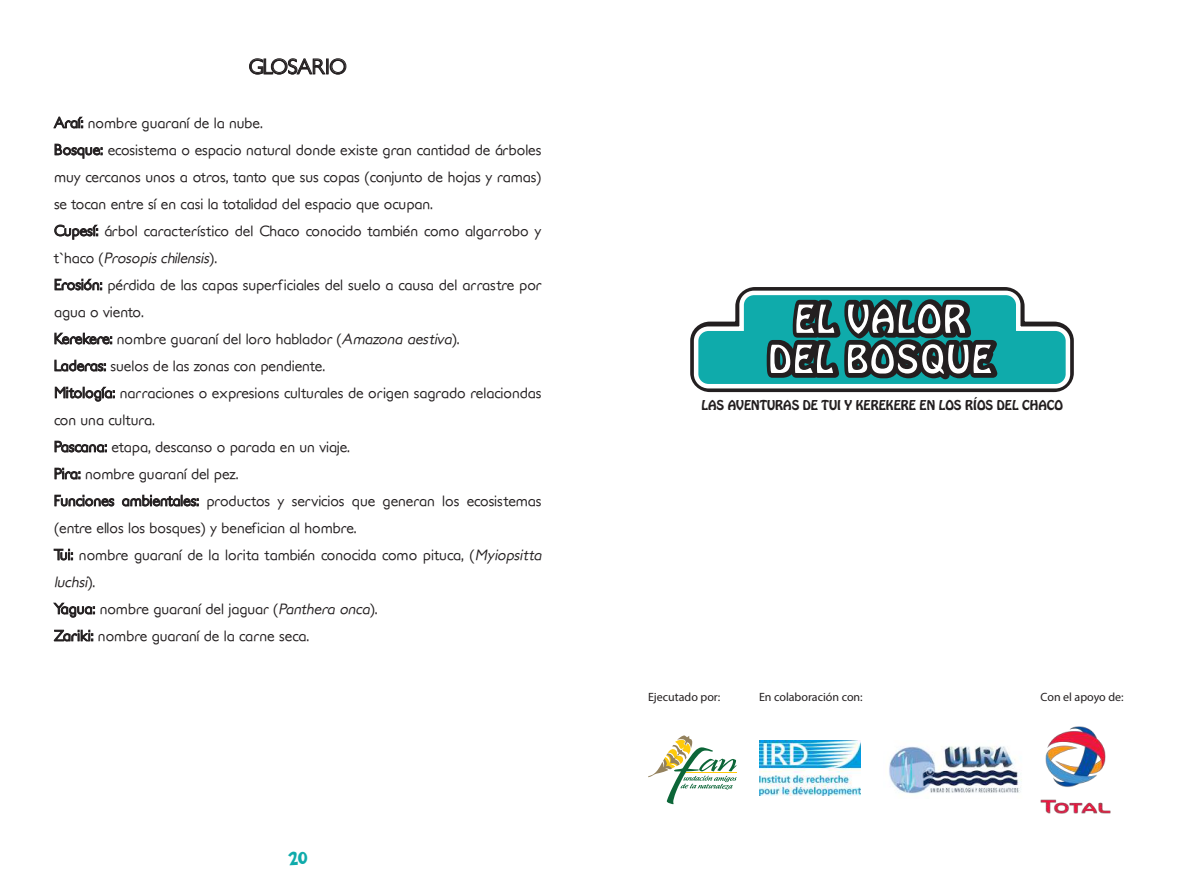
<style>
.page{position:relative;width:1191px;height:893px;background:#fff}
.page>*{position:absolute;margin:0;border:0;box-sizing:border-box;transform-origin:0 0}
.t1{font:21px "Soft Elegance";letter-spacing:-.035em;color:#231f20}
.t2{font:18px "Grinched 2.0";color:#0fabab}
.t3{font:15px/27px "Soft Elegance";color:#231f20}
.t4{font:12px "Myriad Pro";color:#231f20}
.t5{font:12px "Hobo Std";color:#231f20}
.s1{font-style:italic}
</style>
<div class="page">
<svg style="left:690px;top:287px;width:384px;height:106px"></svg>
<svg style="left:691px;top:288px;width:381px;height:103px"></svg>
<img style="left:1040px;top:726px;width:70px;height:87px">
<img style="left:759px;top:741px;width:101px;height:54px">
<svg style="left:648px;top:735px;width:89px;height:69px"></svg>
<svg style="left:249px;top:58px;width:98px;height:17px"></svg>
<svg style="left:54px;top:117px;width:29px;height:11px"></svg>
<svg style="left:55px;top:144px;width:47px;height:14px"></svg>
<svg style="left:54px;top:225px;width:44px;height:14px"></svg>
<svg style="left:55px;top:279px;width:47px;height:11px"></svg>
<svg style="left:55px;top:333px;width:57px;height:11px"></svg>
<svg style="left:55px;top:360px;width:51px;height:11px"></svg>
<svg style="left:55px;top:387px;width:60px;height:14px"></svg>
<svg style="left:55px;top:441px;width:52px;height:11px"></svg>
<svg style="left:55px;top:468px;width:25px;height:11px"></svg>
<svg style="left:55px;top:495px;width:59px;height:11px"></svg>
<svg style="left:122px;top:495px;width:76px;height:11px"></svg>
<svg style="left:54px;top:549px;width:19px;height:11px"></svg>
<svg style="left:53px;top:603px;width:42px;height:14px"></svg>
<svg style="left:54px;top:630px;width:39px;height:11px"></svg>
<img style="left:889px;top:746px;width:133px;height:48px">
<h1 class="t1" style="left:248px;top:54px;width:100px">GLOSARIO</h1>
<p class="t3" style="left:54px;top:109px;width:492px">Araí: nombre guaraní de la nube.<br>Bosque: ecosistema o espacio natural donde existe gran cantidad de árboles muy cercanos unos a otros, tanto que sus copas (conjunto de hojas y ramas) se tocan entre sí en casi la totalidad del espacio que ocupan.<br>Cupesí: árbol característico del Chaco conocido también como algarrobo y t ` h a co ( <span class="s1">Prosopis chilensis</span>) .<br>Erosión: pérdida de las capas superficiales del suelo a causa del arrastre por agua o viento.<br>Kerekere: nombre guaraní del loro hablador (<span class="s1">Amazona aestiva</span>).<br>Laderas: suelos de las zonas con pendiente.<br>Mitología: narraciones o expresions culturales de origen sagrado relaciondas con una cultura.<br>Pascana: etapa, descanso o parada en un viaje.<br>Pira: nombre guaraní del pez.<br>Funciones ambientales: productos y servicios que generan los ecosistemas (entre ellos los bosques) y benefician al hombre.<br>Tui: nombre guaraní de la lorita también conocida como pituca, (<span class="s1">Myiopsitta luchsi</span>) .<br>Yagua: nombre guaraní del jaguar (<span class="s1">Panthera onca</span>).<br>Zariki: nombre guaraní de la carne seca.</p>
<p class="t2" style="left:288px;top:843px;width:21px">20</p>
<p class="t5" style="left:701px;top:397px;width:363px">LAS AVENTURAS DE TUI Y KEREKERE EN LOS RÍOS DEL CHACO</p>
<p class="t4" style="left:648px;top:689px;width:74px">Ejecutado por:</p>
<p class="t4" style="left:759px;top:689px;width:105px">En colaboración con:</p>
<p class="t4" style="left:1040px;top:689px;width:85px">Con el apoyo de:</p>
</div>
